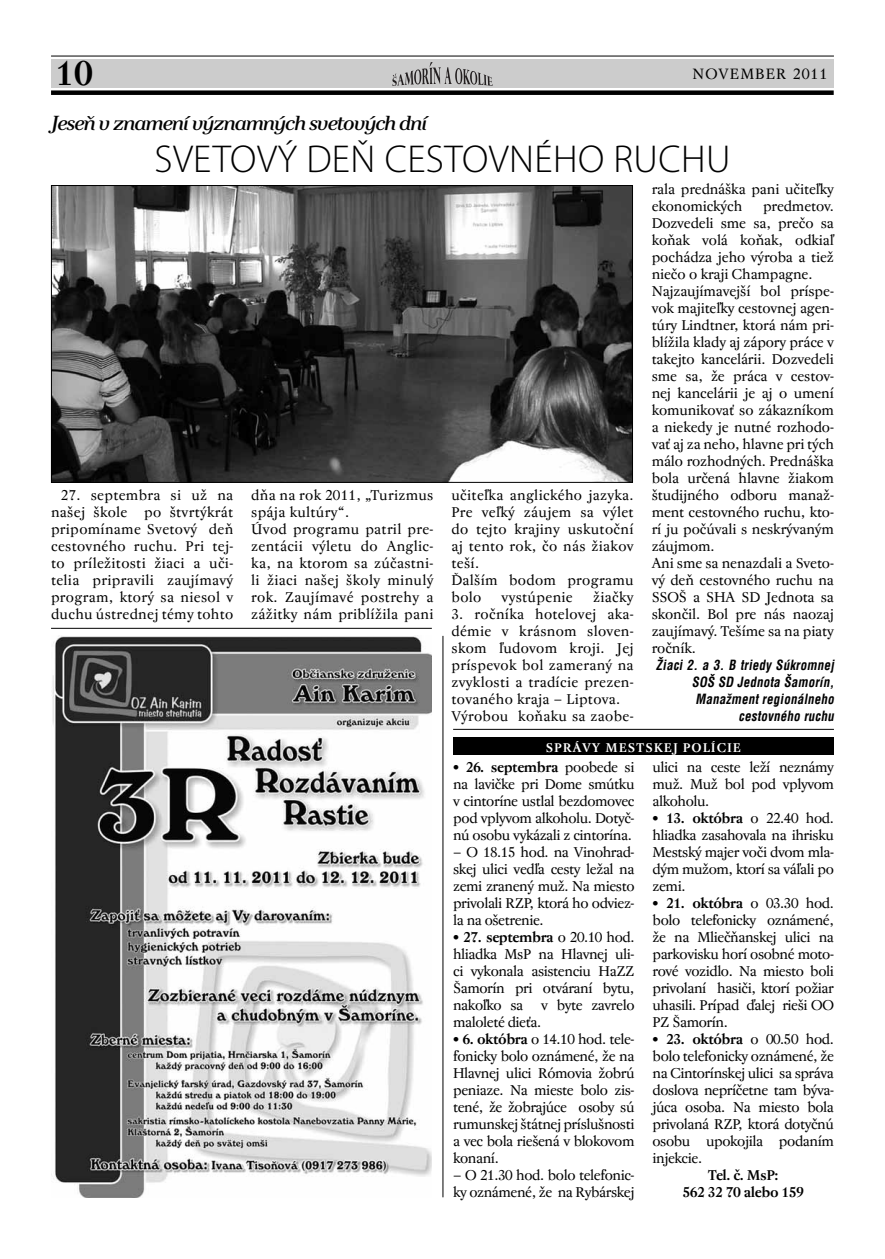
<style>
.page{position:relative;width:885px;height:1259px;background:#fff}
.page>*{position:absolute;margin:0;border:0;box-sizing:border-box;transform-origin:0 0}
.t1{font:300 39px "Myriad Pro";letter-spacing:.01em;color:#000}
.t2{font:700 34.5px "Regent Pro";color:#000}
.t3{font:italic 20.25px "Tusar Text";letter-spacing:-.05em;color:#000}
.t4{font:15px "Regent Pro";letter-spacing:.07em;color:#000}
.t5{font:14.25px/17px "Regent Pro";letter-spacing:-.01em;color:#000;text-align:justify}
.t6{font:14.25px/17px "Regent Pro";letter-spacing:.02em;color:#000}
.t7{font:14.25px/17px "Regent Pro";letter-spacing:-.03em;color:#000}
.t8{font:700 14.25px/17px "Regent Pro";letter-spacing:-.03em;color:#000;text-align:center}
.t9{font:italic 700 13.5px/17px "Switzerland Condensed";letter-spacing:.02em;color:#000;text-align:right;scale:.95 1}
.t10{font:700 12.75px "Regent Pro";letter-spacing:.07em;color:#fff}
.s1{font-weight:700}
</style>
<div class="page">
<div style="left:51px;top:59px;width:782px;height:28px;background:#ccc"></div>
<hr style="left:51px;top:56px;width:782px;height:1px;background:#000">
<div style="left:51px;top:90px;width:782px;height:5px;background:#000"></div>
<div style="left:453px;top:738px;width:380px;height:17px;background:#000"></div>
<svg style="left:392px;top:62px;width:100px;height:24px"></svg>
<img style="left:53px;top:187px;width:577px;height:294px">
<div style="left:51px;top:185px;width:581px;height:298px;border:1px solid #000"></div>
<img style="left:51px;top:636px;width:381px;height:561px">
<hr style="left:51px;top:628px;width:381px;height:1px;background:#000">
<hr style="left:442px;top:636px;width:1px;height:561px;background:#000">
<hr style="left:453px;top:729px;width:380px;height:1px;background:#000">
<h2 class="t2" style="left:55px;top:60px;width:39px">10</h2>
<p class="t4" style="left:692px;top:67px;width:136px">NOVEMBER 2011</p>
<h3 class="t3" style="left:51px;top:111px;width:378px">Jeseň v znamení významných svetových dní</h3>
<h1 class="t1" style="left:154px;top:135px;width:577px">SVETOVÝ DEŇ CESTOVNÉHO RUCHU</h1>
<p class="t5" style="left:51px;top:487px;width:184px;text-indent:10px">27. septembra si už na našej škole po štvrtýkrát pripomíname Svetový deň cestovného ruchu. Pri tej&shy;to príležitosti žiaci a uči&shy;telia pripravili zaujímavý program, ktorý sa niesol v duchu ústrednej témy tohto</p>
<p class="t6" style="left:251px;top:487px;width:184px">dňa na rok 2011, „Turizmus spája kultúry“.<br>Úvod programu patril pre&shy;zentácii výletu do Anglic&shy;ka, na ktorom sa zúčastni&shy;li žiaci našej školy minulý rok. Zaujímavé postrehy a zážitky nám priblížila pani</p>
<p class="t6" style="left:451px;top:487px;width:184px">učiteľka anglického jazyka.<br>Pre veľký záujem sa výlet do tejto krajiny uskutoční aj tento rok, čo nás žiakov teší.<br>Ďalším bodom programu bolo</p>
<p class="t6" style="left:501px;top:589px;width:73px">vystúpenie</p>
<p class="t5" style="left:593px;top:589px;width:42px">žiačky</p>
<p class="t6" style="left:451px;top:606px;width:184px">3. ročníka hotelovej aka&shy;démie v krásnom sloven&shy;skom ľudovom kroji. Jej príspevok bol zameraný na zvyklosti a tradície prezen&shy;tovaného kraja – Liptova.<br>Výrobou koňaku sa zaobe-</p>
<p class="t5" style="left:651px;top:181px;width:184px">rala prednáška pani učiteľky ekonomických</p>
<p class="t5" style="left:651px;top:198px;width:184px;text-align:left;text-indent:111px">predmetov.<br>Dozvedeli sme sa, prečo sa koňak volá koňak, odkiaľ pochádza jeho výroba a tiež niečo o kraji Champagne.<br>Najzaujímavejší bol príspe&shy;vok majiteľky cestovnej agen&shy;túry Lindtner, ktorá nám pri&shy;blížila klady aj zápory práce v takejto kancelárii. Dozvedeli sme sa, že práca v cestov&shy;nej kancelárii je aj o umení komunikovať so zákazníkom a niekedy je nutné rozhodo&shy;vať aj za neho, hlavne pri tých málo rozhodných. Prednáška bola určená hlavne žiakom študijného odboru manaž&shy;ment cestovného ruchu, kto&shy;rí ju počúvali s neskrývaným záujmom.<br>Ani sme sa nenazdali a Sveto&shy;vý deň cestovného ruchu na<br>SSOŠ a SHA SD Jednota sa skončil. Bol pre nás naozaj zaujímavý. Tešíme sa na piaty ročník.</p>
<p class="t9" style="left:655px;top:656px;width:189px">Žiaci 2. a 3. B triedy Súkromnej<br>SOŠ SD Jednota Šamorín,<br>Manažment regionálneho cestovného ruchu</p>
<p class="t10" style="left:545px;top:742px;width:197px">SPRÁVY MESTSKEJ POLÍCIE</p>
<p class="t5" style="left:453px;top:759px;width:183px"><span class="s1">• 26. septembra</span> poobede si na lavičke pri Dome smútku v cintoríne ustlal bezdomovec pod vplyvom alkoholu. Dotyč&shy;nú osobu vykázali z cintorína.</p>
<p class="t5" style="left:453px;top:844px;width:183px">– O 18.15 hod. na Vinohrad&shy;skej ulici vedľa cesty ležal na zemi zranený muž. Na miesto privolali RZP, ktorá ho odviez&shy;la na ošetrenie.</p>
<p class="t5" style="left:453px;top:929px;width:183px"><span class="s1">• 27. septembra</span> o 20.10 hod. hliadka MsP na Hlavnej uli&shy;ci vykonala asistenciu HaZZ Šamorín pri otváraní bytu, nakoľko sa</p>
<p class="t5" style="left:652px;top:759px;width:183px">ulici na ceste leží neznámy muž. Muž bol pod vplyvom alkoholu.</p>
<p class="t5" style="left:652px;top:810px;width:183px"><span class="s1">• 13. októbra</span> o 22.40 hod. hliadka zasahovala na ihrisku Mestský majer voči dvom mla&shy;dým mužom, ktorí sa váľali po zemi.</p>
<p class="t5" style="left:652px;top:896px;width:183px"><span class="s1">• 21. októbra</span> o 03.30 hod. bolo telefonicky oznámené, že na Mliečňanskej ulici na parkovisku horí osobné moto&shy;rové vozidlo. Na miesto boli privolaní hasiči, ktorí požiar uhasili. Prípad ďalej rieši OO PZ Šamorín.</p>
<p class="t5" style="left:652px;top:1032px;width:183px"><span class="s1">• 23. októbra</span> o 00.50 hod. bolo telefonicky oznámené, že na Cintorínskej ulici sa správa doslova nepríčetne tam býva&shy;júca osoba. Na miesto bola privolaná RZP, ktorá dotyčnú osobu upokojila podaním injekcie.</p>
<p class="t8" style="left:682px;top:1168px;width:123px">Tel. č. MsP:<br>562 32 70 alebo 159</p>
<p class="t7" style="left:453px;top:998px;width:183px;text-indent:88px">v byte zavrelo maloleté dieťa.</p>
<p class="t5" style="left:453px;top:1032px;width:183px"><span class="s1">• 6. októbra</span> o 14.10 hod. tele&shy;fonicky bolo oznámené, že na Hlavnej ulici Rómovia žobrú peniaze. Na mieste bolo zis&shy;tené, že žobrajúce osoby sú rumunskej štátnej príslušnosti a vec bola riešená v blokovom konaní.</p>
<p class="t7" style="left:453px;top:1168px;width:183px">– O 21.30 hod. bolo telefonic&shy;ky oznámené, že na Rybárskej</p>
</div>
